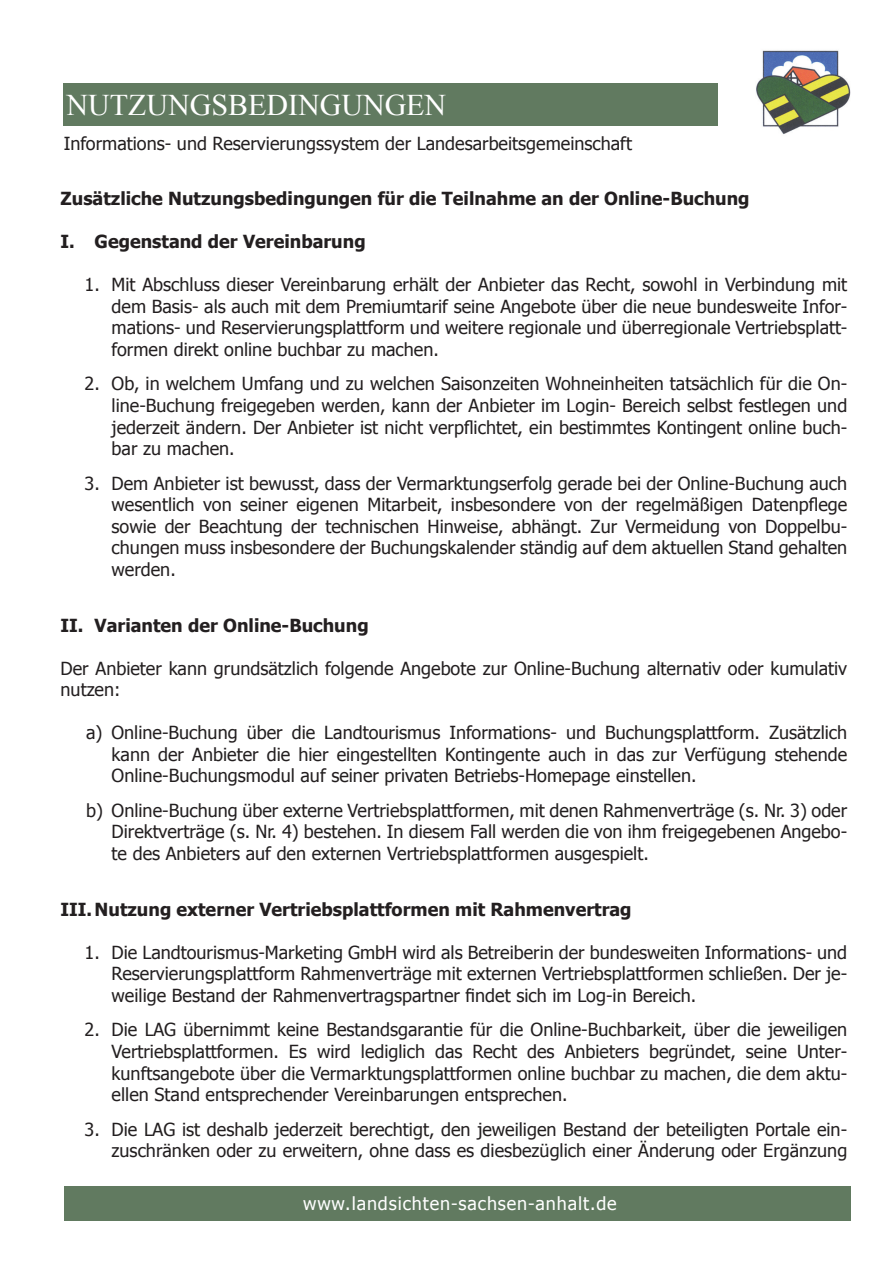
<style>
.page{position:relative;width:893px;height:1263px;background:#fff}
.page>*{position:absolute;margin:0;border:0;box-sizing:border-box;transform-origin:0 0}
.t1{font:30px "Times New Roman";color:#fff}
.t2{font:18px/21.6px "Tahoma";color:#231f20;text-align:justify}
.t3{font:700 18px "Tahoma";color:#231f20}
.t4{font:18px "Tahoma";letter-spacing:.05em;color:#fff}
</style>
<div class="page">
<img style="left:756px;top:50px;width:95px;height:85px">
<div style="left:64px;top:83px;width:654px;height:43px;background:#617a60"></div>
<div style="left:64px;top:1186px;width:786px;height:34px;background:#617a60"></div>
<h1 class="t1" style="left:66px;top:85px;width:381px">NUTZUNGSBEDINGUNGEN</h1>
<p class="t2" style="left:64px;top:132px;width:570px">Informations- und Reservierungssystem der Landesarbeitsgemeinschaft</p>
<p class="t3" style="left:61px;top:186px;width:690px">Zusätzliche Nutzungsbedingungen für die Teilnahme an der Online-Buchung</p>
<p class="t3" style="left:61px;top:229px;width:307px">I. Gegenstand der Vereinbarung</p>
<p class="t2" style="left:112px;top:273px;width:737px;text-indent:-27px">1. Mit Abschluss dieser Vereinbarung erhält der Anbieter das Recht, sowohl in Verbindung mit dem Basis- als auch mit dem Premiumtarif seine Angebote über die neue bundesweite Infor&shy;mations- und Reservierungsplattform und weitere regionale und überregionale Vertriebsplatt&shy;formen direkt online buchbar zu machen.</p>
<p class="t2" style="left:112px;top:372px;width:737px;text-indent:-27px">2. Ob, in welchem Umfang und zu welchen Saisonzeiten Wohneinheiten tatsächlich für die On&shy;line-Buchung freigegeben werden, kann der Anbieter im Login- Bereich selbst festlegen und jederzeit ändern. Der Anbieter ist nicht verpflichtet, ein bestimmtes Kontingent online buch&shy;bar zu machen.</p>
<p class="t2" style="left:112px;top:471px;width:737px;text-indent:-27px">3. Dem Anbieter ist bewusst, dass der Vermarktungserfolg gerade bei der Online-Buchung auch wesentlich von seiner eigenen Mitarbeit, insbesondere von der regelmäßigen Datenpflege sowie der Beachtung der technischen Hinweise, abhängt. Zur Vermeidung von Doppelbu&shy;chungen muss insbesondere der Buchungskalender ständig auf dem aktuellen Stand gehalten werden.</p>
<p class="t3" style="left:61px;top:613px;width:310px">II. Varianten der Online-Buchung</p>
<p class="t2" style="left:61px;top:657px;width:788px">Der Anbieter kann grundsätzlich folgende Angebote zur Online-Buchung alternativ oder kumulativ nutzen:</p>
<p class="t2" style="left:112px;top:721px;width:737px;text-indent:-26px">a) Online-Buchung über die Landtourismus Informations- und Buchungsplattform. Zusätzlich kann der Anbieter die hier eingestellten Kontingente auch in das zur Verfügung stehende Online-Buchungsmodul auf seiner privaten Betriebs-Homepage einstellen.</p>
<p class="t2" style="left:112px;top:799px;width:737px;text-indent:-26px">b) Online-Buchung über externe Vertriebsplattformen, mit denen Rahmenverträge (s. Nr. 3) oder Direktverträge (s. Nr. 4) bestehen. In diesem Fall werden die von ihm freigegebenen Angebo&shy;te des Anbieters auf den externen Vertriebsplattformen ausgespielt.</p>
<p class="t3" style="left:61px;top:897px;width:573px">III. Nutzung externer Vertriebsplattformen mit Rahmenvertrag</p>
<p class="t2" style="left:112px;top:941px;width:737px;text-indent:-27px">1. Die Landtourismus-Marketing GmbH wird als Betreiberin der bundesweiten Informations- und Reservierungsplattform Rahmenverträge mit externen Vertriebsplattformen schließen. Der je&shy;weilige Bestand der Rahmenvertragspartner findet sich im Log-in Bereich.</p>
<p class="t2" style="left:112px;top:1018px;width:737px;text-indent:-27px">2. Die LAG übernimmt keine Bestandsgarantie für die Online-Buchbarkeit, über die jeweiligen Vertriebsplattformen. Es wird lediglich das Recht des Anbieters begründet, seine Unter&shy;kunftsangebote über die Vermarktungsplattformen online buchbar zu machen, die dem aktu&shy;ellen Stand entsprechender Vereinbarungen entsprechen.</p>
<p class="t2" style="left:85px;top:1117px;width:764px;text-align:right">3. Die LAG ist deshalb jederzeit berechtigt, den jeweiligen Bestand der beteiligten Portale ein&shy;zuschränken oder zu erweitern, ohne dass es diesbezüglich einer Änderung oder Ergänzung</p>
<p class="t4" style="left:303px;top:1192px;width:315px">www.landsichten-sachsen-anhalt.de</p>
</div>
